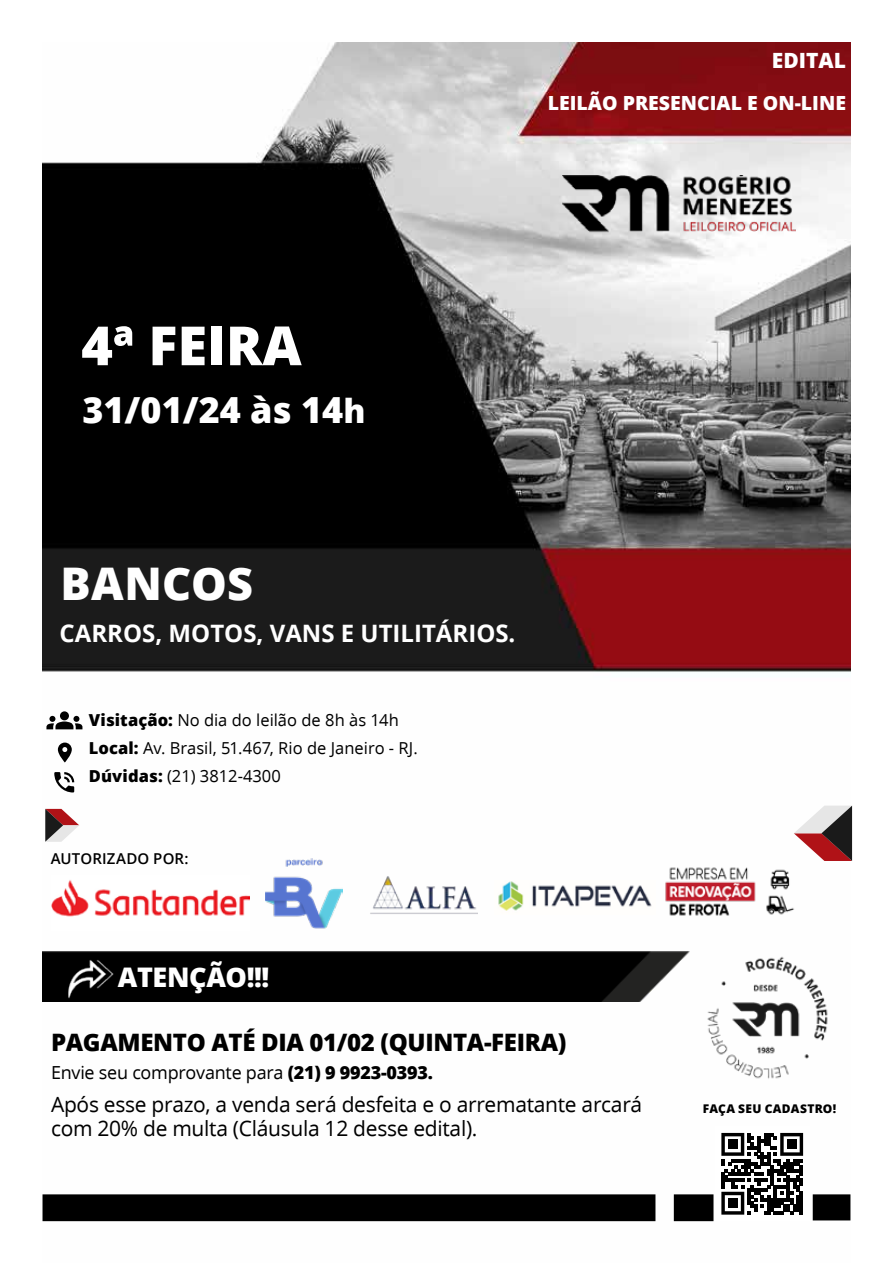
<style>
.page{position:relative;width:893px;height:1263px;background:#fff}
.page>*{position:absolute;margin:0;border:0;box-sizing:border-box;transform-origin:0 0}
.t1{font:800 54px "Open Sans";color:#fff}
.t2{font:800 45px "Open Sans";letter-spacing:.005em;color:#fff}
.t3{font:800 36px "Open Sans";color:#fff}
.t4{font:800 27px "Open Sans";letter-spacing:-.015em;color:#fff}
.t5{font:800 24px "Open Sans";letter-spacing:-.015em;color:#000}
.t6{font:700 24px "Open Sans";color:#fff}
.t7{font:21px/24px "Open Sans";letter-spacing:-.015em;color:#000}
.t8{font:800 21px "Open Sans";color:#fff}
.t9{font:800 19.5px "Open Sans";color:#fff}
.t10{font:18px "Open Sans";letter-spacing:-.015em;color:#000}
.t11{font:16.5px/28.3px "Open Sans";color:#000}
.t12{font:600 15px "Open Sans";letter-spacing:.01em;color:#000}
.t13{font:800 12px "Open Sans";letter-spacing:.03em;color:#000}
.s1{font-size:33px}
.s2{font-weight:800}
</style>
<div class="page">
<img style="left:43px;top:43px;width:807px;height:1179px">
<svg style="left:45px;top:809px;width:34px;height:33px"></svg>
<svg style="left:794px;top:805px;width:58px;height:56px"></svg>
<img style="left:563px;top:176px;width:232px;height:57px">
<div style="left:44px;top:1196px;width:610px;height:24px;background:#000"></div>
<div style="left:43px;top:1194px;width:612px;height:27px;border:3px solid #000"></div>
<div style="left:814px;top:1196px;width:35px;height:23px;background:#000"></div>
<div style="left:813px;top:1194px;width:37px;height:26px;border:3px solid #000"></div>
<div style="left:675px;top:1196px;width:37px;height:24px;background:#000"></div>
<div style="left:674px;top:1194px;width:39px;height:27px;border:3px solid #000"></div>
<img style="left:697px;top:1001px;width:140px;height:86px">
<img style="left:43px;top:942px;width:807px;height:59px">
<img style="left:45px;top:954px;width:71px;height:47px">
<div style="left:715px;top:1126px;width:95px;height:95px;background:#fff"></div>
<svg style="left:721px;top:1133px;width:82px;height:81px"></svg>
<div style="left:728px;top:1139px;width:10px;height:10px;background:#000"></div>
<div style="left:787px;top:1139px;width:10px;height:10px;background:#000"></div>
<div style="left:728px;top:1198px;width:10px;height:10px;background:#000"></div>
<svg style="left:46px;top:711px;width:36px;height:18px"></svg>
<svg style="left:54px;top:772px;width:20px;height:20px"></svg>
<svg style="left:58px;top:742px;width:14px;height:20px"></svg>
<img style="left:51px;top:875px;width:198px;height:55px">
<img style="left:265px;top:858px;width:77px;height:72px">
<img style="left:369px;top:876px;width:108px;height:38px">
<img style="left:495px;top:880px;width:160px;height:34px">
<img style="left:663px;top:862px;width:140px;height:59px">
<p class="t8" style="left:772px;top:44px;width:76px">EDITAL</p>
<p class="t9" style="left:548px;top:88px;width:300px">LEILÃO PRESENCIAL E ON-LINE</p>
<h1 class="t1" style="left:81px;top:304px;width:222px">4ª FEIRA</h1>
<h3 class="t3" style="left:82px;top:383px;width:285px">31/01/24 às 14<span class="s1">h</span></h3>
<h2 class="t2" style="left:60px;top:549px;width:194px">BANCOS</h2>
<h3 class="t6" style="left:60px;top:616px;width:457px">CARROS, MOTOS, VANS E UTILITÁRIOS.</h3>
<p class="t11" style="left:89px;top:705px;width:331px"><span class="s2">Visitação:</span> No dia do leilão de 8h às 14h<br><span class="s2">Local:</span> Av. Brasil, 51.467, Rio de Janeiro - RJ.<br><span class="s2">Dúvidas:</span> (21) 3812-4300</p>
<p class="t12" style="left:51px;top:848px;width:140px">AUTORIZADO POR:</p>
<h3 class="t4" style="left:118px;top:956px;width:153px">ATENÇÃO!!!</h3>
<h3 class="t5" style="left:51px;top:1024px;width:517px">PAGAMENTO ATÉ DIA 01/02 (QUINTA-FEIRA)</h3>
<p class="t10" style="left:51px;top:1060px;width:383px">Envie seu comprovante para <span class="s2">(21) 9 9923-0393.</span></p>
<p class="t7" style="left:51px;top:1092px;width:593px">Após esse prazo, a venda será desfeita e o arrematante arcará com 20% de multa (Cláusula 12 desse edital).</p>
<p class="t13" style="left:703px;top:1099px;width:135px">FAÇA SEU CADASTRO!</p>
</div>
